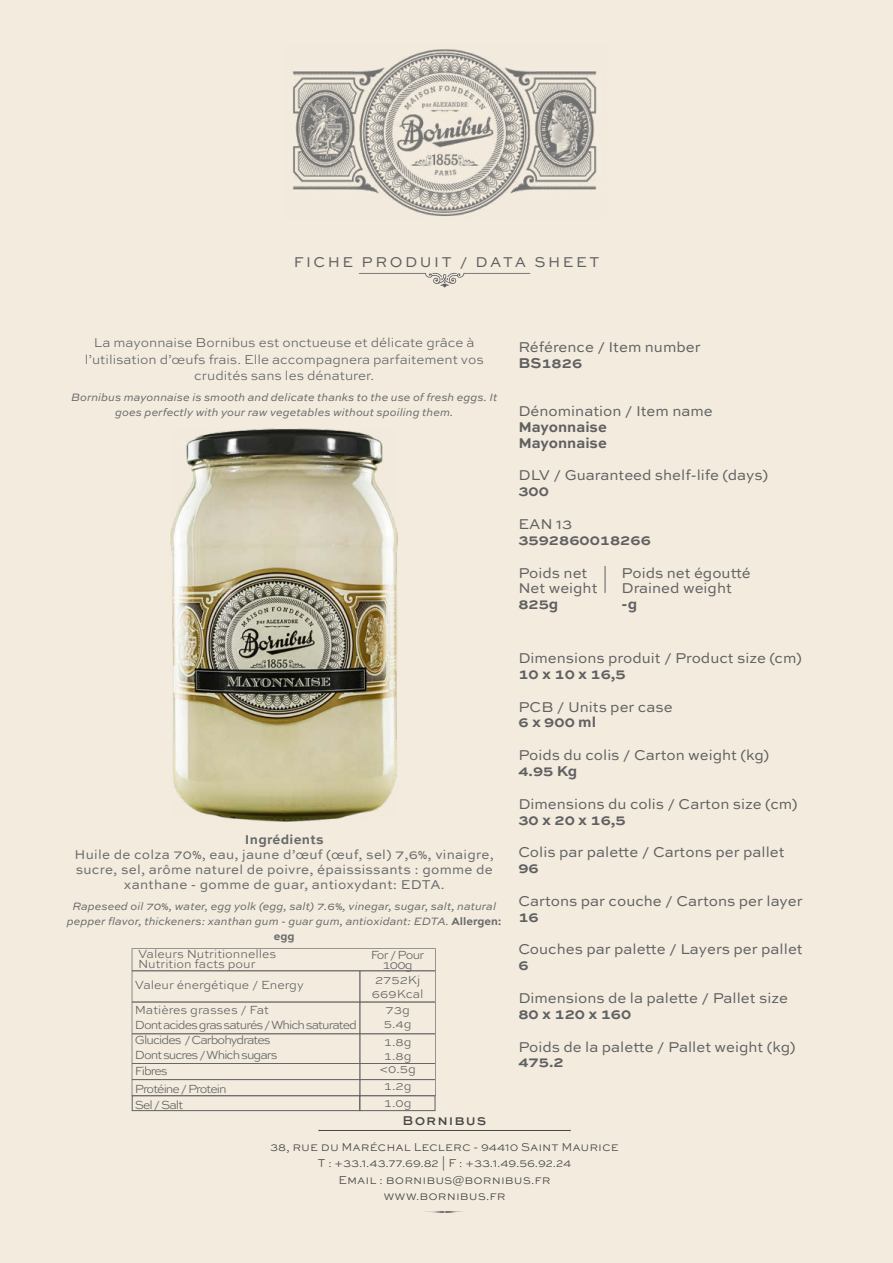
<style>
.page{position:relative;width:893px;height:1263px;background:#f2ebde}
.page>*{position:absolute;margin:0;border:0;box-sizing:border-box;transform-origin:0 0}
.t1{font:15px/15.8px "Sweet Sans Pro";color:#606061}
.t2{font:700 15px/15.8px "Sweet Sans Pro";color:#606061}
.t3{font:15px "Sweet Sans Pro";letter-spacing:.17em;color:#606061}
.t4{font:13.5px/15px "Sweet Sans Pro";letter-spacing:.02em;color:#68696a;text-align:center}
.t5{font:300 13.5px/16.5px "Sweet Sans Pro";color:#606061;text-align:center}
.t6{font:700 13.5px "Sweet Sans Pro";letter-spacing:.02em;color:#68696a}
.t7{font:500 13.5px "Sweet Sans Pro";letter-spacing:.075em;color:#474747}
.t8{font:300 12.45px/13.8px "Sweet Sans Pro";letter-spacing:-.02em;color:#606061}
.t9{font:300 12.45px/15.1px "Sweet Sans Pro";letter-spacing:-.08em;color:#606061}
.t10{font:300 12.45px/24.9px "Sweet Sans Pro";color:#606061}
.t11{font:300 12px/16.5px "Sweet Sans Pro";color:#474747;text-align:center}
.t12{font:italic 11.25px/15px "Sweet Sans Pro";color:#68696a;text-align:center}
.s1{font-weight:700;font-style:normal}
</style>
<div class="page">
<svg style="left:359px;top:273px;width:171px;height:14px"></svg>
<hr style="left:319px;top:1130px;width:251px;height:1px;background:#474747">
<img style="left:292px;top:49px;width:305px;height:167px">
<svg style="left:605px;top:566px;width:1px;height:27px"></svg>
<img style="left:171px;top:428px;width:227px;height:394px">
<svg style="left:132px;top:948px;width:303px;height:147px"></svg>
<div style="left:132px;top:1095px;width:228px;height:16px;border:1px solid #606061"></div>
<div style="left:359px;top:1095px;width:76px;height:16px;border:1px solid #606061"></div>
<p class="t3" style="left:294px;top:251px;width:307px">FICHE PRODUIT / DATA SHEET</p>
<p class="t5" style="left:85px;top:334px;width:400px">La mayonnaise Bornibus est onctueuse et délicate grâce à l’utilisation d’œufs frais. Elle accompagnera parfaitement vos crudités sans les dénaturer.</p>
<p class="t12" style="left:71px;top:389px;width:428px">Bornibus mayonnaise is smooth and delicate thanks to the use of fresh eggs. It goes perfectly with your raw vegetables without spoiling them.</p>
<p class="t6" style="left:245px;top:829px;width:80px">Ingrédients</p>
<p class="t4" style="left:75px;top:847px;width:421px">Huile de colza 70%, eau, jaune d’œuf (œuf, sel) 7,6%, vinaigre, sucre, sel, arôme naturel de poivre, épaississants : gomme de xanthane - gomme de guar, antioxydant: EDTA.</p>
<p class="t12" style="left:67px;top:898px;width:436px">Rapeseed oil 70%, water, egg yolk (egg, salt) 7.6%, vinegar, sugar, salt, natural pepper flavor, thickeners: xanthan gum - guar gum, antioxidant: EDTA. <span class="s1">Allergen: egg</span></p>
<p class="t10" style="left:135px;top:972px;width:170px">Valeur énergétique / Energy<br>Matières grasses / Fat</p>
<p class="t9" style="left:135px;top:1017px;width:224px">Dont acides gras saturés / Which saturated<br>Glucides / Carbohydrates<br>Dont sucres / Which sugars<br>Fibres</p>
<p class="t8" style="left:135px;top:1080px;width:93px;line-height:16.5px">Protéine / Protein<br>Sel / Salt</p>
<p class="t8" style="left:138px;top:948px;width:140px;line-height:9.6px">Valeurs Nutritionnelles<br>Nutrition facts pour</p>
<p class="t8" style="left:371px;top:949px;width:55px;line-height:9.6px;text-align:center">For / Pour<br>100g</p>
<p class="t10" style="left:372px;top:972px;width:53px;line-height:13.8px">2752Kj<br>669Kcal</p>
<p class="t8" style="left:384px;top:1003px;width:29px">73g<br>5.4g</p>
<p class="t8" style="left:379px;top:1034px;width:38px;text-align:center">1.8g<br>1.8g &lt;0.5g</p>
<p class="t8" style="left:384px;top:1077px;width:29px;line-height:16.5px">1.2g<br>1.0g</p>
<p class="t1" style="left:518px;top:338px;width:184px">Référence / Item number</p>
<p class="t2" style="left:518px;top:354px;width:65px">BS1826</p>
<p class="t1" style="left:518px;top:403px;width:196px">Dénomination / Item name</p>
<p class="t2" style="left:518px;top:418px;width:90px">Mayonnaise<br>Mayonnaise</p>
<p class="t1" style="left:518px;top:467px;width:251px">DLV / Guaranteed shelf-life (days)</p>
<p class="t2" style="left:518px;top:482px;width:32px">300</p>
<p class="t1" style="left:518px;top:515px;width:55px">EAN 13</p>
<p class="t2" style="left:518px;top:531px;width:134px">3592860018266</p>
<p class="t1" style="left:518px;top:564px;width:81px">Poids net<br>Net weight</p>
<p class="t2" style="left:518px;top:595px;width:42px">825g</p>
<p class="t1" style="left:622px;top:564px;width:131px">Poids net égoutté<br>Drained weight</p>
<p class="t2" style="left:622px;top:595px;width:17px">-g</p>
<p class="t1" style="left:518px;top:650px;width:285px">Dimensions produit / Product size (cm)</p>
<p class="t2" style="left:518px;top:665px;width:109px">10 x 10 x 16,5</p>
<p class="t1" style="left:518px;top:698px;width:156px">PCB / Units per case</p>
<p class="t2" style="left:518px;top:714px;width:79px">6 x 900 ml</p>
<p class="t1" style="left:518px;top:747px;width:252px">Poids du colis / Carton weight (kg)</p>
<p class="t2" style="left:518px;top:762px;width:60px">4.95 Kg</p>
<p class="t1" style="left:518px;top:795px;width:281px">Dimensions du colis / Carton size (cm)</p>
<p class="t2" style="left:518px;top:811px;width:109px">30 x 20 x 16,5</p>
<p class="t1" style="left:518px;top:844px;width:268px">Colis par palette / Cartons per pallet</p>
<p class="t2" style="left:518px;top:859px;width:22px">96</p>
<p class="t1" style="left:518px;top:892px;width:286px">Cartons par couche / Cartons per layer</p>
<p class="t2" style="left:518px;top:908px;width:22px">16</p>
<p class="t1" style="left:518px;top:941px;width:286px">Couches par palette / Layers per pallet</p>
<p class="t2" style="left:518px;top:956px;width:12px">6</p>
<p class="t1" style="left:518px;top:989px;width:271px">Dimensions de la palette / Pallet size</p>
<p class="t2" style="left:518px;top:1005px;width:114px">80 x 120 x 160</p>
<p class="t1" style="left:518px;top:1038px;width:279px">Poids de la palette / Pallet weight (kg)</p>
<p class="t2" style="left:518px;top:1053px;width:47px">475.2</p>
<p class="t7" style="left:403px;top:1111px;width:85px">Bornibus</p>
<p class="t11" style="left:270px;top:1138px;width:350px">38, rue du Maréchal Leclerc - 94410 Saint Maurice T : +33.1.43.77.69.82 | F : +33.1.49.56.92.24<br>Email : bornibus@bornibus.fr<br>www.bornibus.fr</p>
</div>
